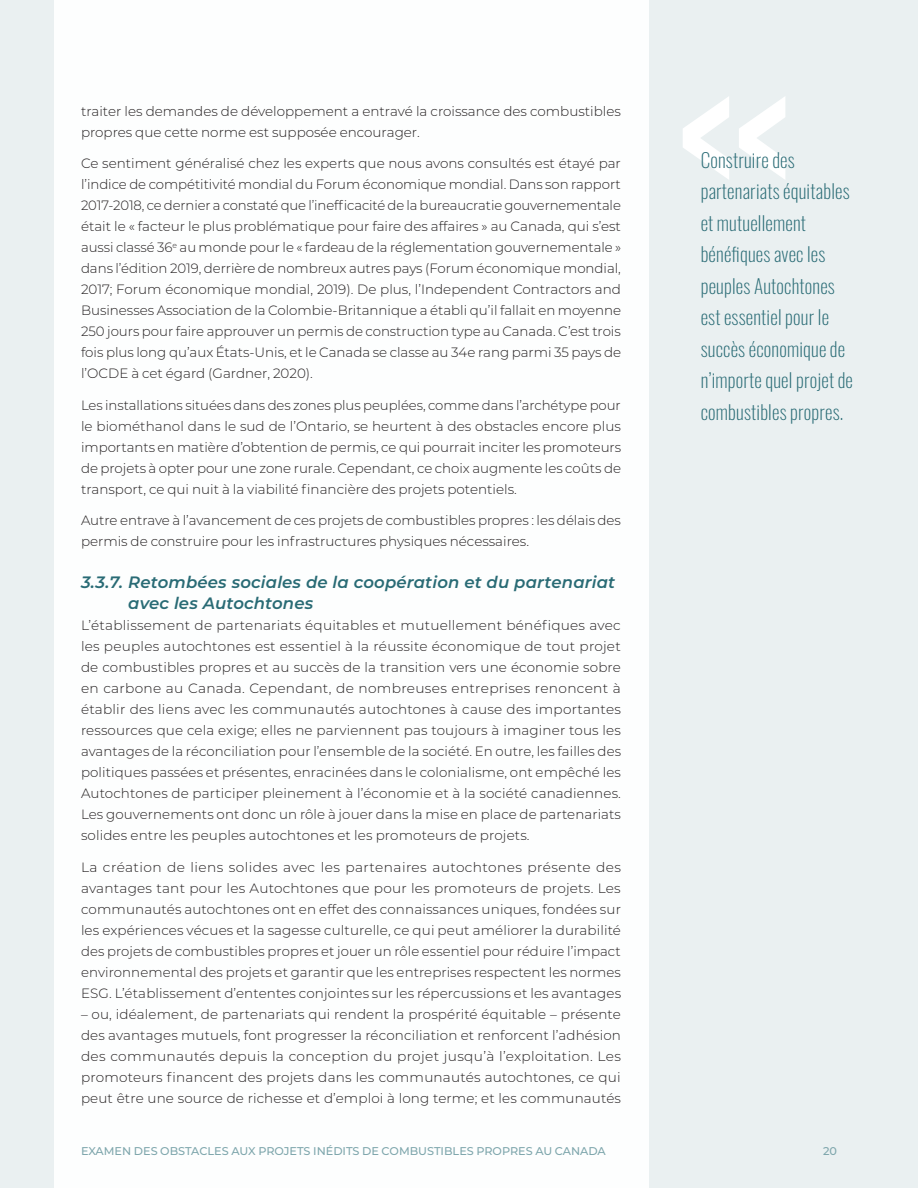
<style>
.page{position:relative;width:918px;height:1188px;background:#eaf0f1}
.page>*{position:absolute;margin:0;border:0;box-sizing:border-box;transform-origin:0 0}
.Pullquote{font:200 19.5px/31.5px "Oswald";letter-spacing:.01em;color:#296b75}
.Paragraph_Style_1{font:italic 600 16.5px/21px "Montserrat";letter-spacing:.01em;color:#296b75}
.Body_text_French{font:300 13.5px/21px "Montserrat";color:#231f20;text-align:justify}
.t1{font:500 11.25px "Montserrat";color:#7ea6ac}
</style>
<div class="page">
<div style="left:55px;top:0;width:594px;height:1188px;background:#fff"></div>
<svg style="left:683px;top:96px;width:102px;height:83px"></svg>
<p class="Body_text_French" style="left:81px;top:100px;width:541px">traiter les demandes de développement a entravé la croissance des combustibles propres que cette norme est supposée encourager.</p>
<p class="Body_text_French" style="left:81px;top:152px;width:542px">Ce sentiment généralisé chez les experts que nous avons consultés est étayé par l’indice de compétitivité mondial du Forum économique mondial. Dans son rapport 2017-2018, ce dernier a constaté que l’inefficacité de la bureaucratie gouvernementale était le « facteur le plus problématique pour faire des affaires » au Canada, qui s’est aussi classé 36<sup>e</sup> au monde pour le « fardeau de la réglementation gouvernementale » dans l’édition 2019, derrière de nombreux autres pays (Forum économique mondial, 2017; Forum économique mondial, 2019). De plus, l’Independent Contractors and Businesses Association de la Colombie-Britannique a établi qu’il fallait en moyenne 250 jours pour faire approuver un permis de construction type au Canada. C’est trois fois plus long qu’aux États-Unis, et le Canada se classe au 34e rang parmi 35 pays de l’OCDE à cet égard (Gardner, 2020).</p>
<p class="Body_text_French" style="left:81px;top:394px;width:542px">Les installations situées dans des zones plus peuplées, comme dans l’archétype pour le biométhanol dans le sud de l’Ontario, se heurtent à des obstacles encore plus importants en matière d’obtention de permis, ce qui pourrait inciter les promoteurs de projets à opter pour une zone rurale. Cependant, ce choix augmente les coûts de transport, ce qui nuit à la viabilité financière des projets potentiels.</p>
<p class="Body_text_French" style="left:81px;top:509px;width:542px">Autre entrave à l’avancement de ces projets de combustibles propres : les délais des permis de construire pour les infrastructures physiques nécessaires.</p>
<p class="Paragraph_Style_1" style="left:128px;top:571px;width:489px;text-indent:-47px">3.3.7. Retombées sociales de la coopération et du partenariat avec les Autochtones</p>
<p class="Body_text_French" style="left:81px;top:614px;width:542px">L’établissement de partenariats équitables et mutuellement bénéfiques avec les peuples autochtones est essentiel à la réussite économique de tout projet de combustibles propres et au succès de la transition vers une économie sobre en carbone au Canada. Cependant, de nombreuses entreprises renoncent à établir des liens avec les communautés autochtones à cause des importantes ressources que cela exige; elles ne parviennent pas toujours à imaginer tous les avantages de la réconciliation pour l’ensemble de la société. En outre, les failles des politiques passées et présentes, enracinées dans le colonialisme, ont empêché les Autochtones de participer pleinement à l’économie et à la société canadiennes.<br>Les gouvernements ont donc un rôle à jouer dans la mise en place de partenariats solides entre les peuples autochtones et les promoteurs de projets.</p>
<p class="Body_text_French" style="left:81px;top:856px;width:542px">La création de liens solides avec les partenaires autochtones présente des avantages tant pour les Autochtones que pour les promoteurs de projets. Les communautés autochtones ont en effet des connaissances uniques, fondées sur les expériences vécues et la sagesse culturelle, ce qui peut améliorer la durabilité des projets de combustibles propres et jouer un rôle essentiel pour réduire l’impact environnemental des projets et garantir que les entreprises respectent les normes ESG. L’établissement d’ententes conjointes sur les répercussions et les avantages</p>
<p class="Body_text_French" style="left:81px;top:1003px;width:542px">– ou, idéalement, de partenariats qui rendent la prospérité équitable – présente des avantages mutuels, font progresser la réconciliation et renforcent l’adhésion des communautés depuis la conception du projet jusqu’à l’exploitation. Les promoteurs financent des projets dans les communautés autochtones, ce qui peut être une source de richesse et d’emploi à long terme; et les communautés</p>
<p class="Pullquote" style="left:701px;top:142px;width:154px">Construire des partenariats équitables et mutuellement bénéfiques avec les peuples Autochtones est essentiel pour le succès économique de n’importe quel projet de combustibles propres.</p>
<p class="t1" style="left:81px;top:1143px;width:526px">EXAMEN DES OBSTACLES AUX PROJETS INÉDITS DE COMBUSTIBLES PROPRES AU CANADA</p>
<p class="t1" style="left:823px;top:1143px;width:15px">20</p>
</div>
